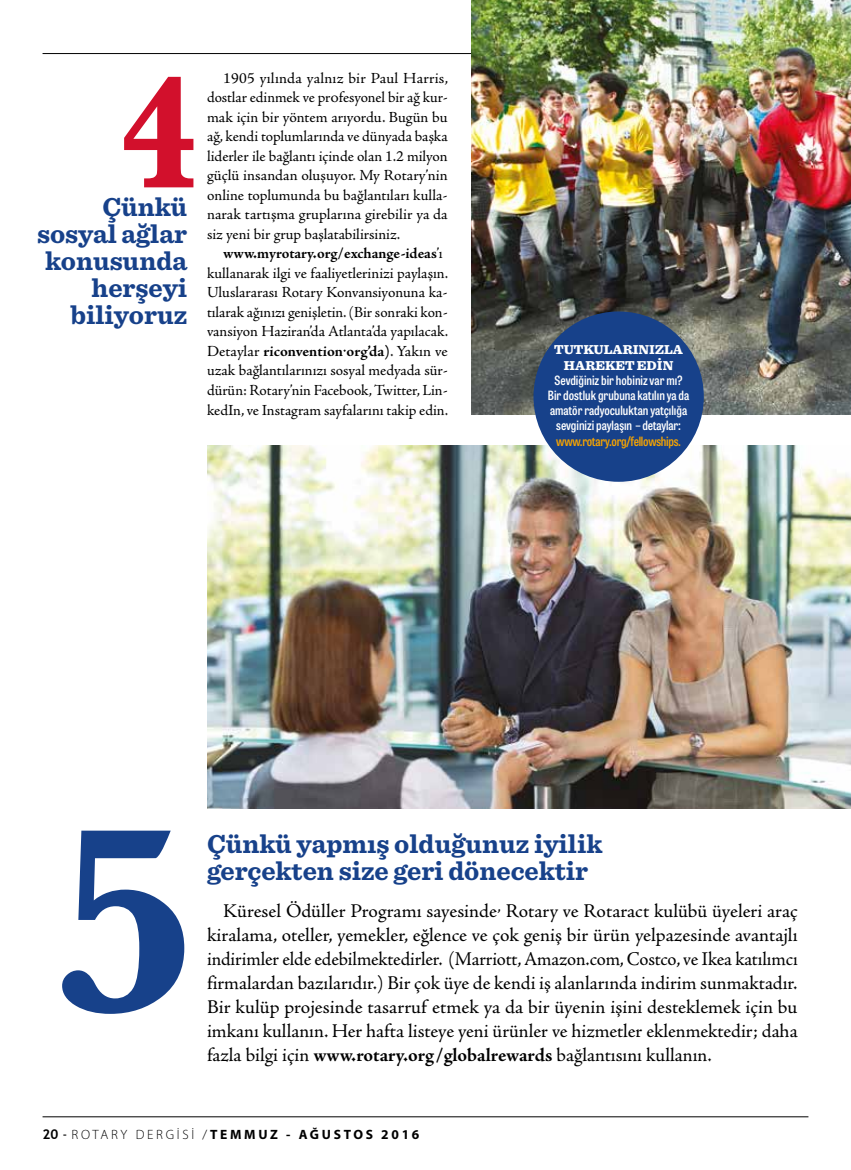
<style>
.page{position:relative;width:851px;height:1170px;background:#fff}
.page>*{position:absolute;margin:0;border:0;box-sizing:border-box;transform-origin:0 0}
.t1{font:700 270px "Baskerville";color:#17418a}
.t2{font:700 165px "Baskerville";color:#d2102c;scale:.89 1}
.t3{font:700 27px/27px "Sentinel";color:#17418a}
.t4{font:19.5px/24px "Adobe Jenson Pro";color:#000;text-align:justify}
.t5{font:15.45px/19.5px "Adobe Jenson Pro";color:#000;text-align:justify}
.t6{font:700 13.5px "Myriad Pro";letter-spacing:.2em;color:#000}
.t7{font:900 13.5px/16.5px "Sentinel";color:#fff;text-align:center}
.t8{font:600 12.75px/15px "Tablet Gothic Condensed";color:#fff;text-align:center}
.t9{font:600 12.75px "Tablet Gothic Condensed";letter-spacing:-.02em;color:#f7a400}
.s1{font-weight:700}
.s2{font-family:"Trebuchet MS"}
.s3{font-family:"Trebuchet MS";font-weight:400}
.s4{font-weight:300}
</style>
<div class="page">
<hr style="left:43px;top:53px;width:765px;height:1px;background:#000">
<img style="left:471px;top:0;width:379px;height:414px">
<img style="left:207px;top:445px;width:643px;height:363px">
<div style="left:533px;top:311px;width:170px;height:171px;background:#17418a;border-radius:50%"></div>
<hr style="left:43px;top:1116px;width:765px;height:1px;background:#000">
<h2 class="t2" style="left:119px;top:19px;width:91px">4</h2>
<h3 class="t3" style="left:37px;top:192px;width:152px;text-align:right">Çünkü sosyal ağlar konusunda herşeyi biliyoruz</h3>
<p class="t5" style="left:207px;top:68px;width:242px;text-indent:16px">1905 yılında yalnız bir Paul Harris, dostlar edinmek ve profesyonel bir ağ kur&shy;mak için bir yöntem arıyordu. Bugün bu ağ, kendi toplumlarında ve dünyada başka liderler ile bağlantı içinde olan 1.2 milyon güçlü insandan oluşuyor. My Rotary’nin online toplumunda bu bağlantıları kulla&shy;narak tartışma gruplarına girebilir ya da siz yeni bir grup başlatabilirsiniz.</p>
<p class="t5" style="left:207px;top:244px;width:242px;text-align:left;text-indent:16px"><span class="s1">www.myrotary.org/exchange-ideas</span>’ı kullanarak ilgi ve faaliyetlerinizi paylaşın.<br>Uluslararası Rotary Konvansiyonuna ka&shy;tılarak ağınızı genişletin. (Bir sonraki kon&shy;vansiyon Haziran’da Atlanta’da yapılacak.<br>Detaylar <span class="s1">riconvention.org’da)</span>. Yakın ve uzak bağlantılarınızı sosyal medyada sür&shy;dürün: Rotary’nin Facebook, Twitter, Lin&shy;kedIn, ve Instagram sayfalarını takip edin.</p>
<p class="t7" style="left:554px;top:340px;width:130px">TUTKULARINIZLA<br>HAREKET EDİN</p>
<p class="t8" style="left:548px;top:373px;width:143px">Sevdiğiniz bir hobiniz var mı?<br>Bir dostluk grubuna katılın ya da amatör radyoculuktan yatçılığa sevginizi paylaşın – detaylar:</p>
<p class="t9" style="left:556px;top:432px;width:126px">www.rotary.org/fellowships.</p>
<h1 class="t1" style="left:55px;top:734px;width:148px">5</h1>
<h3 class="t3" style="left:207px;top:829px;width:397px">Çünkü yapmış olduğunuz iyilik gerçekten size geri dönecektir</h3>
<p class="t4" style="left:207px;top:899px;width:592px;text-indent:16px">Küresel Ödüller Programı sayesinde, Rotary ve Rotaract kulübü üyeleri araç kiralama, oteller, yemekler, eğlence ve çok geniş bir ürün yelpazesinde avantajlı indirimler elde edebilmektedirler. (Marriott, Amazon.com, Costco, ve Ikea katılımcı firmalardan bazılarıdır.) Bir çok üye de kendi iş alanlarında indirim sunmaktadır.<br>Bir kulüp projesinde tasarruf etmek ya da bir üyenin işini desteklemek için bu imkanı kullanın. Her hafta listeye yeni ürünler ve hizmetler eklenmektedir; daha fazla bilgi için <span class="s1">www.rotary.org/globalrewards</span> bağlantısını kullanın.</p>
<p class="t6" style="left:43px;top:1125px;width:378px"><span class="s2">20</span> <span class="s3">-</span> <span class="s4">ROTARY DERGİSİ /</span>TEMMUZ - AĞUSTOS 2016</p>
</div>
